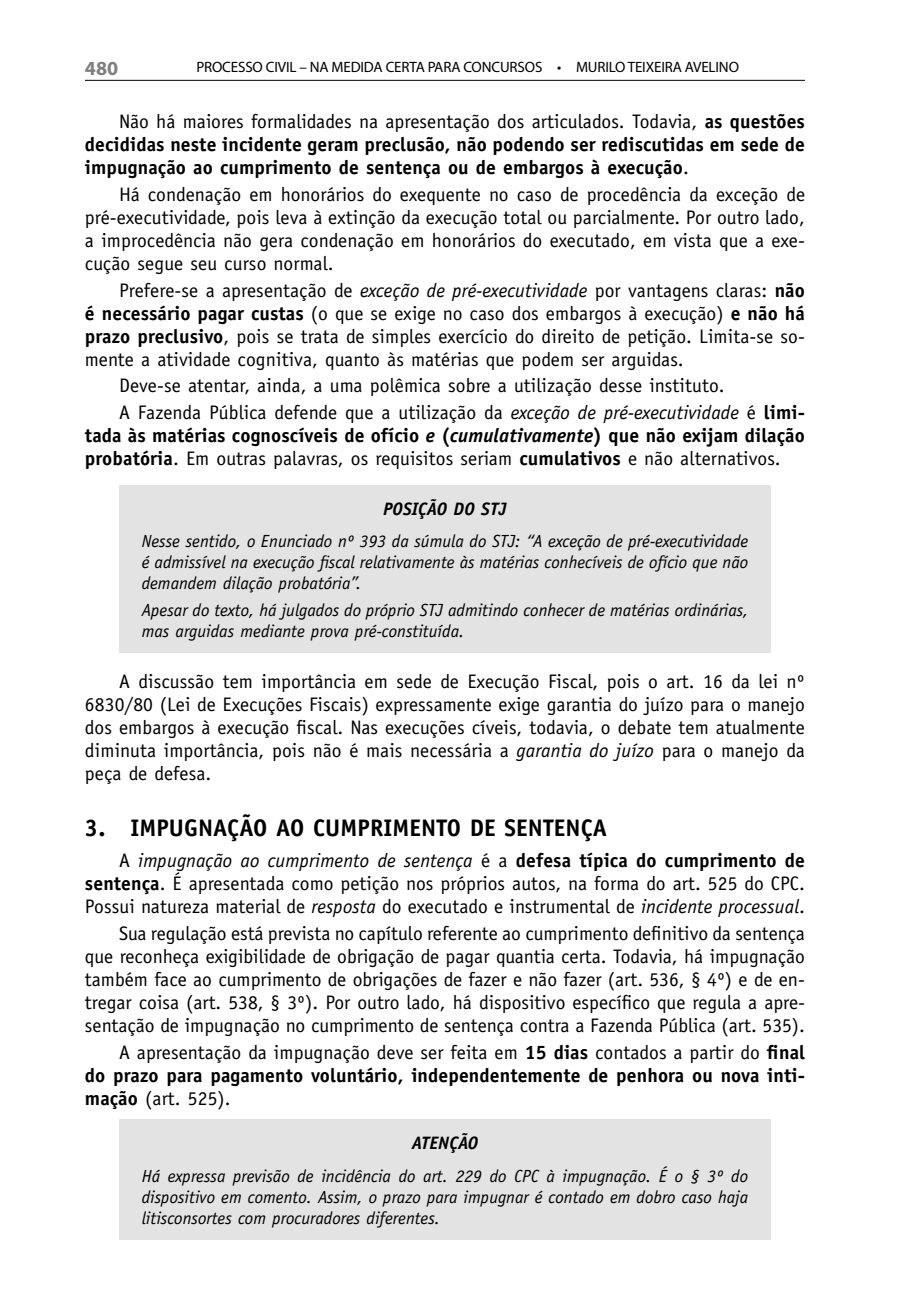
<style>
.page{position:relative;width:907px;height:1304px;background:#fff}
.page>*{position:absolute;margin:0;border:0;box-sizing:border-box;transform-origin:0 0}
.tit_1{font:700 24px "Officina Sans Std";letter-spacing:.005em;color:#000}
.t1{font:700 20px "Myriad Pro";color:#808080}
.t{font:19.6px/23px "Officina Sans Std";letter-spacing:.005em;color:#000;text-align:justify}
.t-2{font:700 19.6px/23px "Officina Sans Std";letter-spacing:.005em;color:#000;text-align:justify}
.quadro_tit{font:italic 700 18px "Officina Sans Std";letter-spacing:.005em;color:#000}
.quadro_t{font:italic 17.6px/21px "Officina Sans Std";color:#000;text-align:justify}
.t2{font:15px "Myriad Pro";letter-spacing:-.01em;color:#000}
.s1{font-weight:400}
.s2{font-style:italic}
.s3{font-weight:700}
.s4{font-weight:700;font-style:italic}
</style>
<div class="page">
<hr style="left:85px;top:80px;width:720px;height:1px;background:#000">
<div style="left:119px;top:485px;width:652px;height:44px;background:#e3e3e3"></div>
<div style="left:119px;top:518px;width:652px;height:88px;background:#e3e3e3"></div>
<div style="left:119px;top:586px;width:652px;height:67px;background:#e3e3e3"></div>
<div style="left:119px;top:1119px;width:652px;height:44px;background:#e3e3e3"></div>
<div style="left:119px;top:1152px;width:652px;height:88px;background:#e3e3e3"></div>
<p class="t1" style="left:85px;top:55px;width:35px">480</p>
<p class="t2" style="left:196px;top:57px;width:544px">PROCESSO CIVIL – NA MEDIDA CERTA PARA CONCURSOS • MURILO TEIXEIRA AVELINO</p>
<p class="t-2" style="left:85px;top:109px;width:721px;text-indent:34px"><span class="s1">Não há maiores formalidades na apresentação dos articulados. Todavia,</span> as questões decididas neste incidente geram preclusão, não podendo ser rediscutidas em sede de impugnação ao cumprimento de sentença ou de embargos à execução<span class="s1">.</span></p>
<p class="t" style="left:85px;top:182px;width:722px;text-indent:34px">Há condenação em honorários do exequente no caso de procedência da exceção de pré-executividade, pois leva à extinção da execução total ou parcialmente. Por outro lado, a improcedência não gera condenação em honorários do executado, em vista que a exe&shy;cução segue seu curso normal.</p>
<p class="t" style="left:85px;top:278px;width:722px;text-indent:34px">Prefere-se a apresentação de <span class="s2">exceção de pré-executividade</span> por vantagens claras: <span class="s3">não é necessário pagar custas</span> (o que se exige no caso dos embargos à execução) <span class="s3">e não há prazo preclusivo</span>, pois se trata de simples exercício do direito de petição. Limita-se so&shy;mente a atividade cognitiva, quanto às matérias que podem ser arguidas.</p>
<p class="t" style="left:119px;top:374px;width:607px">Deve-se atentar, ainda, a uma polêmica sobre a utilização desse instituto.</p>
<p class="t" style="left:85px;top:401px;width:722px;text-indent:34px">A Fazenda Pública defende que a utilização da <span class="s2">exceção de pré-executividade</span> é <span class="s3">limi&shy;tada às matérias cognoscíveis de ofício</span> <span class="s4">e</span> <span class="s3">(</span><span class="s4">cumulativamente</span><span class="s3">) que não exijam dilação probatória</span>. Em outras palavras, os requisitos seriam <span class="s3">cumulativos</span> e não alternativos.</p>
<p class="quadro_tit" style="left:383px;top:498px;width:125px">POSIÇÃO DO STJ</p>
<p class="quadro_t" style="left:142px;top:531px;width:608px">Nesse sentido, o Enunciado nº 393 da súmula do STJ: “A exceção de pré-executividade é admissível na execução fiscal relativamente às matérias conhecíveis de ofício que não demandem dilação probatória”.</p>
<p class="quadro_t" style="left:142px;top:600px;width:608px">Apesar do texto, há julgados do próprio STJ admitindo conhecer de matérias ordinárias, mas arguidas mediante prova pré-constituída.</p>
<p class="t" style="left:85px;top:670px;width:722px;text-indent:34px">A discussão tem importância em sede de Execução Fiscal, pois o art. 16 da lei nº 6830/80 (Lei de Execuções Fiscais) expressamente exige garantia do juízo para o manejo dos embargos à execução fiscal. Nas execuções cíveis, todavia, o debate tem atualmente diminuta importância, pois não é mais necessária a <span class="s2">garantia do juízo</span> para o manejo da peça de defesa.</p>
<p class="tit_1" style="left:85px;top:813px;width:524px">3. IMPUGNAÇÃO AO CUMPRIMENTO DE SENTENÇA</p>
<p class="t" style="left:85px;top:849px;width:722px;text-indent:34px">A <span class="s2">impugnação ao cumprimento de sentença</span> é a <span class="s3">defesa típica do cumprimento de sentença</span>. É apresentada como petição nos próprios autos, na forma do art. 525 do CPC.<br>Possui natureza material de <span class="s2">resposta</span> do executado e instrumental de <span class="s2">incidente processual</span>.</p>
<p class="t" style="left:85px;top:922px;width:722px;text-indent:34px">Sua regulação está prevista no capítulo referente ao cumprimento definitivo da sentença que reconheça exigibilidade de obrigação de pagar quantia certa. Todavia, há impugnação também face ao cumprimento de obrigações de fazer e não fazer (art. 536, § 4º) e de en&shy;tregar coisa (art. 538, § 3º). Por outro lado, há dispositivo específico que regula a apre&shy;sentação de impugnação no cumprimento de sentença contra a Fazenda Pública (art. 535).</p>
<p class="t-2" style="left:85px;top:1041px;width:722px;text-indent:34px"><span class="s1">A apresentação da impugnação deve ser feita em</span> 15 dias <span class="s1">contados a partir do</span> final do prazo para pagamento voluntário, independentemente de penhora ou nova inti&shy;mação <span class="s1">(art. 525).</span></p>
<p class="quadro_tit" style="left:412px;top:1132px;width:68px">ATENÇÃO</p>
<p class="quadro_t" style="left:142px;top:1165px;width:608px">Há expressa previsão de incidência do art. 229 do CPC à impugnação. É o § 3º do dispositivo em comento. Assim, o prazo para impugnar é contado em dobro caso haja litisconsortes com procuradores diferentes.</p>
</div>
